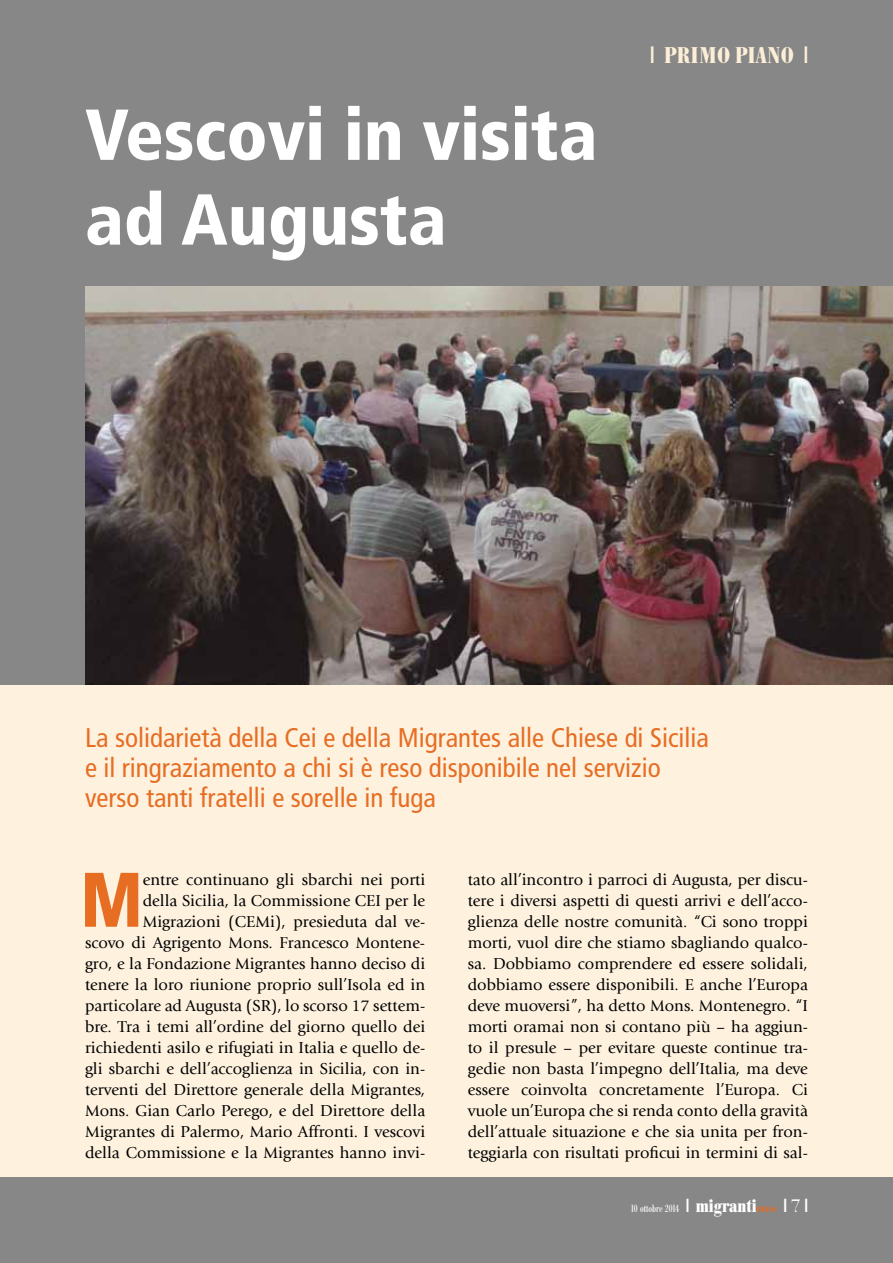
<style>
.page{position:relative;width:893px;height:1263px;background:#fef2df}
.page>*{position:absolute;margin:0;border:0;box-sizing:border-box;transform-origin:0 0}
.t1{font:700 condensed 74.7px "Univers";color:#e76d23}
.t2{font:900 condensed 72px/84.8px "Frutiger";color:#fff}
.t3{font:condensed 27px/30px "Frutiger";color:#e76d23}
.t4{font:700 condensed 22.5px "Bodoni BE";letter-spacing:.03em;color:#fdefd7}
.t5{font:18px "False Positive BRK";color:#fff}
.t6{font:16.5px/21px "Giovanni";color:#000;text-align:right}
.t7{font:condensed 10.5px "Bodoni BE";color:#fff}
.t8{font:700 condensed 7.5px "Bodoni BE";letter-spacing:.04em;color:#e76d23}
.s1{font-family:"False Positive BRK";font-weight:400;font-stretch:normal}
.s2{font-family:"False Positive BRK";font-stretch:normal;font-size:18px}
.s3{font-weight:700;font-size:18px}
.s4{font-family:"Bauer Bodoni Std"}
</style>
<div class="page">
<div style="left:0;top:0;width:893px;height:685px;background:#878787"></div>
<div style="left:0;top:1178px;width:893px;height:85px;background:#878787"></div>
<img style="left:85px;top:286px;width:808px;height:399px">
<h2 class="t2" style="left:85px;top:92px;width:514px">Vescovi in visita ad Augusta</h2>
<h3 class="t4" style="left:651px;top:43px;width:159px"><span class="s1">1</span> PRIMO PIANO <span class="s1">1</span></h3>
<h3 class="t3" style="left:85px;top:723px;width:625px">La solidarietà della Cei e della Migrantes alle Chiese di Sicilia e il ringraziamento a chi si è reso disponibile nel servizio verso tanti fratelli e sorelle in fuga</h3>
<p class="t6" style="left:85px;top:869px;width:342px">entre continuano gli sbarchi nei porti<br>della Sicilia, la Commissione CEI per le Migrazioni (CEMi), presieduta dal ve-<br>scovo di Agrigento Mons. Francesco Montene&shy;gro, e la Fondazione Migrantes hanno deciso di tenere la loro riunione proprio sull’Isola ed in particolare ad Augusta (SR), lo scorso 17 settem&shy;bre. Tra i temi all’ordine del giorno quello dei richiedenti asilo e rifugiati in Italia e quello de&shy;gli sbarchi e dell’accoglienza in Sicilia, con in&shy;terventi del Direttore generale della Migrantes, Mons. Gian Carlo Perego, e del Direttore della Migrantes di Palermo, Mario Affronti. I vescovi della Commissione e la Migrantes hanno invi-</p>
<p class="t6" style="left:468px;top:869px;width:342px;text-align:justify">tato all’incontro i parroci di Augusta, per discu&shy;tere i diversi aspetti di questi arrivi e dell’acco&shy;glienza delle nostre comunità. “Ci sono troppi morti, vuol dire che stiamo sbagliando qualco&shy;sa. Dobbiamo comprendere ed essere solidali, dobbiamo essere disponibili. E anche l’Europa deve muoversi”, ha detto Mons. Montenegro. “I morti oramai non si contano più – ha aggiun&shy;to il presule – per evitare queste continue tra&shy;gedie non basta l’impegno dell’Italia, ma deve essere coinvolta concretamente l’Europa. Ci vuole un’Europa che si renda conto della gravità dell’attuale situazione e che sia unita per fron&shy;teggiarla con risultati proficui in termini di sal-</p>
<h1 class="t1" style="left:81px;top:854px;width:64px">M</h1>
<p class="t7" style="left:630px;top:1203px;width:127px">10 ottobre 2014 <span class="s2">1</span> <span class="s3">MIGRANTI</span></p>
<p class="t8" style="left:756px;top:1205px;width:22px">PRESS</p>
<p class="t5" style="left:784px;top:1196px;width:26px">1<span class="s4">7</span>1</p>
</div>
